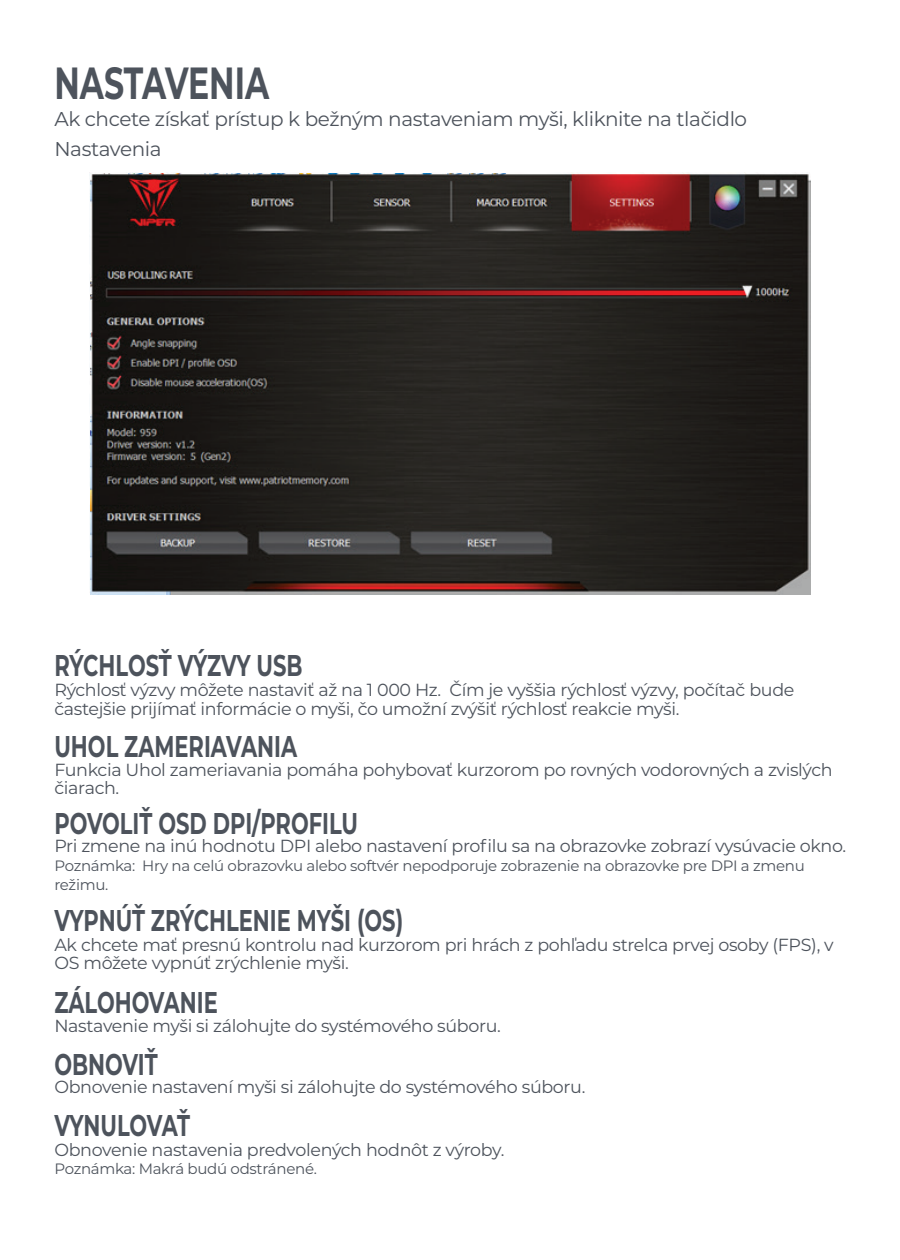
<style>
.page{position:relative;width:900px;height:1260px;background:#fff}
.page>*{position:absolute;margin:0;border:0;box-sizing:border-box;transform-origin:0 0}
.t1{font:700 45px "Montserrat";color:#4d535c;scale:.7 1}
.t2{font:700 30px "Montserrat";color:#4d535c;scale:.7 1}
.t3{font:20px/29.5px "Montserrat";letter-spacing:-.02em;color:#4d535c}
.t4{font:17.5px/18.5px "Montserrat";letter-spacing:-.02em;color:#4d535c}
.t5{font:15px/18.5px "Montserrat";letter-spacing:-.02em;color:#4d535c}
</style>
<div class="page">
<img style="left:90px;top:174px;width:721px;height:421px">
<h1 class="t1" style="left:54px;top:50px;width:308px">NASTAVENIA</h1>
<p class="t3" style="left:54px;top:104px;width:694px">Ak chcete získať prístup k bežným nastaveniam myši, kliknite na tlačidlo<br>Nastavenia</p>
<h2 class="t2" style="left:54px;top:644px;width:356px">RÝCHLOSŤ VÝZVY USB</h2>
<p class="t4" style="left:54px;top:680px;width:741px">Rýchlosť výzvy môžete nastaviť až na 1 000 Hz. Čím je vyššia rýchlosť výzvy, počítač bude častejšie prijímať informácie o myši, čo umožní zvýšiť rýchlosť reakcie myši.</p>
<h2 class="t2" style="left:54px;top:725px;width:348px">UHOL ZAMERIAVANIA</h2>
<p class="t4" style="left:54px;top:760px;width:780px">Funkcia Uhol zameriavania pomáha pohybovať kurzorom po rovných vodorovných a zvislých čiarach.</p>
<h2 class="t2" style="left:54px;top:802px;width:435px">POVOLIŤ OSD DPI/PROFILU</h2>
<p class="t4" style="left:54px;top:836px;width:793px">Pri zmene na inú hodnotu DPI alebo nastavení profilu sa na obrazovke zobrazí vysúvacie okno.</p>
<p class="t5" style="left:54px;top:856px;width:752px">Poznámka: Hry na celú obrazovku alebo softvér nepodporuje zobrazenie na obrazovke pre DPI a zmenu režimu.</p>
<h2 class="t2" style="left:54px;top:899px;width:500px">VYPNÚŤ ZRÝCHLENIE MYŠI (OS)</h2>
<p class="t4" style="left:54px;top:935px;width:781px">Ak chcete mať presnú kontrolu nad kurzorom pri hrách z pohľadu strelca prvej osoby (FPS), v<br>OS môžete vypnúť zrýchlenie myši.</p>
<h2 class="t2" style="left:54px;top:981px;width:235px">ZÁLOHOVANIE</h2>
<p class="t4" style="left:54px;top:1016px;width:448px">Nastavenie myši si zálohujte do systémového súboru.</p>
<h2 class="t2" style="left:54px;top:1043px;width:149px">OBNOVIŤ</h2>
<p class="t4" style="left:54px;top:1076px;width:532px">Obnovenie nastavení myši si zálohujte do systémového súboru.</p>
<h2 class="t2" style="left:54px;top:1104px;width:195px">VYNULOVAŤ</h2>
<p class="t4" style="left:54px;top:1140px;width:451px">Obnovenie nastavenia predvolených hodnôt z výroby.</p>
<p class="t5" style="left:54px;top:1159px;width:264px">Poznámka: Makrá budú odstránené.</p>
</div>
